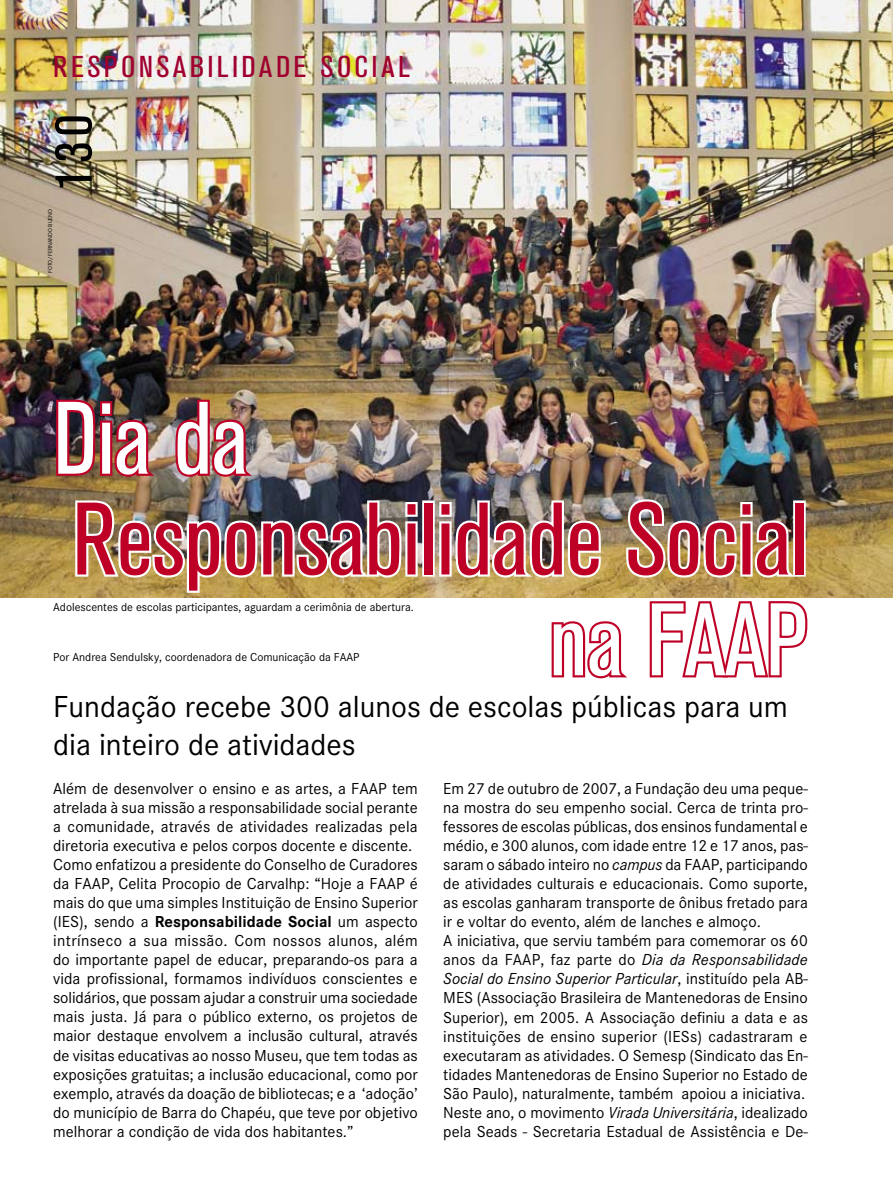
<style>
.page{position:relative;width:893px;height:1191px;background:#fff}
.page>*{position:absolute;margin:0;border:0;box-sizing:border-box;transform-origin:0 0}
.t1{font:condensed 101.7px "Akzidenz Grotesk BE";color:#be0027}
.t2{font:condensed 101.7px "Akzidenz Grotesk BE";color:#fff}
.t3{font:condensed 51.3px "Akzidenz Grotesk BE";color:#000;scale:1.1 1}
.t4{font:31.5px/37.8px "Corporate S";color:#000}
.t5{font:condensed 29.85px "Akzidenz Grotesk BE";letter-spacing:.1em;color:#a0002f;scale:1.1 1}
.t6{font:16.5px/19px "Corporate S";color:#000}
.t7{font:12px "Corporate S";color:#000}
.t8{font:6px "Corporate S";color:#000}
.s1{font-weight:700}
.s2{font-style:italic}
</style>
<div class="page">
<img style="left:0;top:0;width:893px;height:598px">
<img style="left:54px;top:396px;width:107px;height:84px">
<img style="left:173px;top:397px;width:85px;height:83px">
<img style="left:73px;top:498px;width:347px;height:97px">
<div style="left:422px;top:500px;width:13px;height:76px;border:4px solid #fff"></div>
<img style="left:437px;top:498px;width:166px;height:83px">
<img style="left:624px;top:496px;width:177px;height:85px">
<div style="left:793px;top:500px;width:13px;height:76px;border:4px solid #fff"></div>
<svg style="left:551px;top:621px;width:76px;height:58px"></svg>
<svg style="left:648px;top:593px;width:161px;height:85px"></svg>
<h3 class="t5" style="left:53px;top:50px;width:326px">responsa bilidade social</h3>
<h2 class="t3" style="left:45px;top:190px;width:69px;rotate:-90deg">130</h2>
<p class="t8" style="left:47px;top:273px;width:65px;rotate:-90deg">Foto/Fernando Bueno</p>
<h1 class="t2" style="left:53px;top:382px;width:196px">Dia da</h1>
<h1 class="t1" style="left:72px;top:483px;width:737px">Responsabilidade Social</h1>
<h1 class="t2" style="left:549px;top:583px;width:260px">na FAAP</h1>
<h3 class="t4" style="left:53px;top:688px;width:736px">Fundação recebe 300 alunos de escolas públicas para um dia inteiro de atividades</h3>
<p class="t7" style="left:53px;top:600px;width:362px">Adolescentes de escolas participantes, aguardam a cerimônia de abertura.</p>
<p class="t7" style="left:53px;top:650px;width:308px">Por Andrea Sendulsky, coordenadora de Comunicação da FAAP</p>
<p class="t6" style="left:53px;top:779px;width:366px">Além de desenvolver o ensino e as artes, a FAAP tem atrelada à sua missão a responsabilidade social perante a comunidade, através de atividades realizadas pela diretoria executiva e pelos corpos docente e discente.<br>Como enfatizou a presidente do Conselho de Curadores da FAAP, Celita Procopio de Carvalhp: “Hoje a FAAP é mais do que uma simples Instituição de Ensino Superior (IES), sendo a <span class="s1">Responsabilidade Social</span> um aspecto intrínseco a sua missão. Com nossos alunos, além do importante papel de educar, preparando-os para a vida profissional, formamos indivíduos conscientes e solidários, que possam ajudar a construir uma sociedade mais justa. Já para o público externo, os projetos de maior destaque envolvem a inclusão cultural, através de visitas educativas ao nosso Museu, que tem todas as exposições gratuitas; a inclusão educacional, como por exemplo, através da doação de bibliotecas; e a ‘adoção’ do município de Barra do Chapéu, que teve por objetivo melhorar a condição de vida dos habitantes.”</p>
<p class="t6" style="left:443px;top:779px;width:366px">Em 27 de outubro de 2007, a Fundação deu uma peque&shy;na mostra do seu empenho social. Cerca de trinta pro&shy;fessores de escolas públicas, dos ensinos fundamental e médio, e 300 alunos, com idade entre 12 e 17 anos, pas&shy;saram o sábado inteiro no <span class="s2">campus</span> da FAAP, participando de atividades culturais e educacionais. Como suporte, as escolas ganharam transporte de ônibus fretado para ir e voltar do evento, além de lanches e almoço.<br>A iniciativa, que serviu também para comemorar os 60 anos da FAAP, faz parte do <span class="s2">Dia da Responsabilidade Social do Ensino Superior Particular</span>, instituído pela AB-MES (Associação Brasileira de Mantenedoras de Ensino Superior), em 2005. A Associação definiu a data e as instituições de ensino superior (IESs) cadastraram e executaram as atividades. O Semesp (Sindicato das En&shy;tidades Mantenedoras de Ensino Superior no Estado de São Paulo), naturalmente, também apoiou a iniciativa.<br>Neste ano, o movimento <span class="s2">Virada Universitária</span>, idealizado pela Seads - Secretaria Estadual de Assistência e De-</p>
</div>
